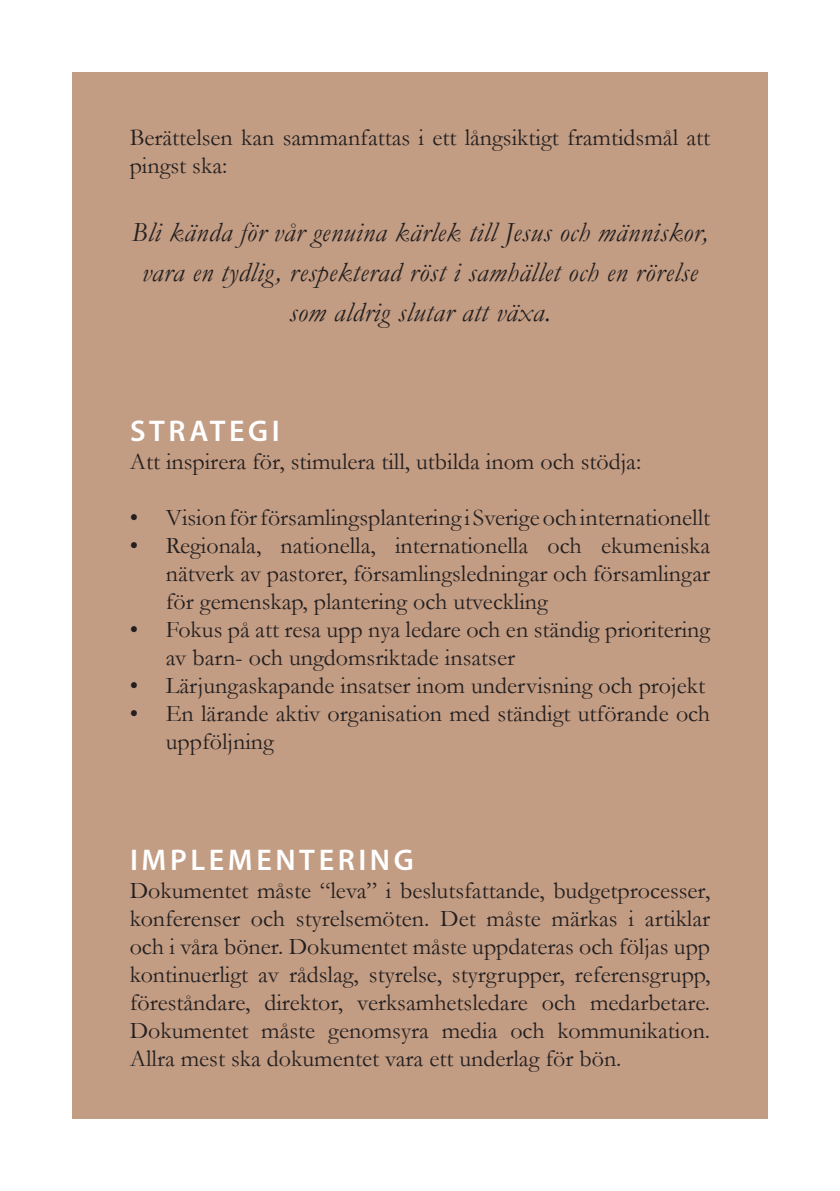
<style>
.page{position:relative;width:840px;height:1191px;background:#fff}
.page>*{position:absolute;margin:0;border:0;box-sizing:border-box;transform-origin:0 0}
.Paragraph_Style_3{font:600 30px "Myriad Pro";letter-spacing:.12em;color:#fff}
.Paragraph_Style_4{font:italic 28px/40px "Garamond";letter-spacing:.02em;color:#231f20;text-align:center}
.Paragraph_Style_2{font:24px/28px "Garamond";color:#231f20}
</style>
<div class="page">
<div style="left:72px;top:72px;width:695px;height:1047px;background:#c29c83"></div>
<p class="Paragraph_Style_2" style="left:130px;top:123px;width:581px">Berättelsen kan sammanfattas i ett långsiktigt framtidsmål att pingst ska:</p>
<p class="Paragraph_Style_4" style="left:131px;top:212px;width:578px">Bli kända för vår genuina kärlek till Jesus och människor, vara en tydlig, respekterad röst i samhället och en rörelse som aldrig slutar att växa.</p>
<p class="Paragraph_Style_3" style="left:130px;top:412px;width:151px">STRATEGI</p>
<p class="Paragraph_Style_2" style="left:130px;top:447px;width:512px">Att inspirera för, stimulera till, utbilda inom och stödja:</p>
<p class="Paragraph_Style_2" style="left:130px;top:503px;width:581px">• Vision för församlingsplantering i Sverige och internationellt</p>
<p class="Paragraph_Style_2" style="left:166px;top:531px;width:545px;text-align:justify;text-indent:-36px">• Regionala, nationella, internationella och ekumeniska nätverk av pastorer, församlingsledningar och församlingar för gemenskap, plantering och utveckling</p>
<p class="Paragraph_Style_2" style="left:166px;top:615px;width:545px;text-indent:-36px">• Fokus på att resa upp nya ledare och en ständig prioritering av barn- och ungdomsriktade insatser</p>
<p class="Paragraph_Style_2" style="left:130px;top:671px;width:576px">• Lärjungaskapande insatser inom undervisning och projekt</p>
<p class="Paragraph_Style_2" style="left:166px;top:699px;width:545px;text-indent:-36px">• En lärande aktiv organisation med ständigt utförande och uppföljning</p>
<p class="Paragraph_Style_3" style="left:130px;top:840px;width:285px">IMPLEMENTERING</p>
<p class="Paragraph_Style_2" style="left:130px;top:875px;width:581px;text-align:justify">Dokumentet måste “leva” i beslutsfattande, budgetprocesser, konferenser och styrelsemöten. Det måste märkas i artiklar och i våra böner. Dokumentet måste uppdateras och följas upp kontinuerligt av rådslag, styrelse, styrgrupper, referensgrupp, föreståndare, direktor, verksamhetsledare och medarbetare.<br>Dokumentet måste genomsyra media och kommunikation.<br>Allra mest ska dokumentet vara ett underlag för bön.</p>
</div>
